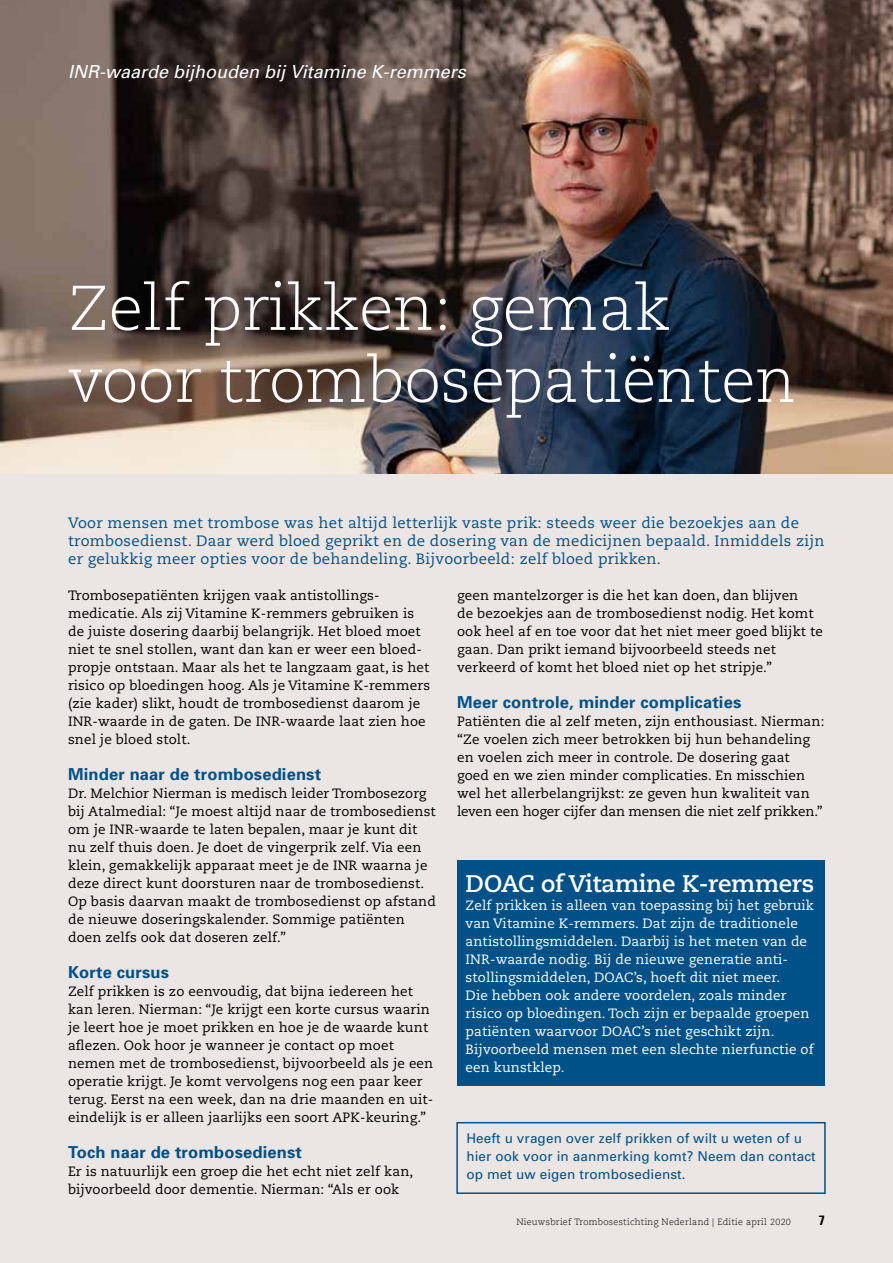
<style>
.page{position:relative;width:893px;height:1263px;background:#ebe6e4}
.page>*{position:absolute;margin:0;border:0;box-sizing:border-box;transform-origin:0 0}
.t1{font:300 63px/72px "Caecilia";color:#fff}
.t2{font:700 24px "Caecilia";letter-spacing:-.01em;color:#fff}
.t3{font:italic 18px "Univers";color:#fff}
.t4{font:700 16.5px "Univers";letter-spacing:.01em;color:#005187}
.t5{font:15px/18px "Caecilia";letter-spacing:.02em;color:#005187}
.t6{font:13.5px/18px "Caecilia";letter-spacing:.01em;color:#000}
.t7{font:13.5px/18px "Caecilia";letter-spacing:.01em;color:#fff}
.t8{font:13.5px/18px "Univers";letter-spacing:.01em;color:#005187}
.t9{font:700 condensed 13.5px "Univers LT Std";color:#000}
.t10{font:300 9px "Caecilia LT Std";letter-spacing:.03em;color:#000}
</style>
<div class="page">
<img style="left:0;top:0;width:893px;height:474px">
<div style="left:456px;top:1122px;width:370px;height:72px;border:2px solid #005187"></div>
<div style="left:457px;top:860px;width:368px;height:226px;background:#005187"></div>
<h3 class="t3" style="left:68px;top:60px;width:399px">INR-waarde bijhouden bij Vitamine K-remmers</h3>
<h1 class="t1" style="left:68px;top:274px;width:729px">Zelf prikken: gemak voor trombosepatiënten</h1>
<p class="t5" style="left:68px;top:514px;width:758px">Voor mensen met trombose was het altijd letterlijk vaste prik: steeds weer die bezoekjes aan de trombosedienst. Daar werd bloed geprikt en de dosering van de medicijnen bepaald. Inmiddels zijn er gelukkig meer opties voor de behandeling. Bijvoorbeeld: zelf bloed prikken.</p>
<p class="t6" style="left:68px;top:586px;width:364px">Trombosepatiënten krijgen vaak antistollings&shy;medicatie. Als zij Vitamine K-remmers gebruiken is de juiste dosering daarbij belangrijk. Het bloed moet niet te snel stollen, want dan kan er weer een bloed&shy;propje ontstaan. Maar als het te langzaam gaat, is het risico op bloedingen hoog. Als je Vitamine K-remmers (zie kader) slikt, houdt de trombosedienst daarom je INR-waarde in de gaten. De INR-waarde laat zien hoe snel je bloed stolt.</p>
<p class="t4" style="left:68px;top:763px;width:255px">Minder naar de trombosedienst</p>
<p class="t6" style="left:68px;top:784px;width:369px">Dr. Melchior Nierman is medisch leider Trombosezorg bij Atalmedial: “Je moest altijd naar de trombosedienst om je INR-waarde te laten bepalen, maar je kunt dit nu zelf thuis doen. Je doet de vingerprik zelf. Via een klein, gemakkelijk apparaat meet je de INR waarna je deze direct kunt doorsturen naar de trombosedienst.<br>Op basis daarvan maakt de trombosedienst op afstand de nieuwe doseringskalender. Sommige patiënten doen zelfs ook dat doseren zelf.”</p>
<p class="t4" style="left:68px;top:961px;width:102px">Korte cursus</p>
<p class="t6" style="left:68px;top:982px;width:367px">Zelf prikken is zo eenvoudig, dat bijna iedereen het kan leren. Nierman: “Je krijgt een korte cursus waarin je leert hoe je moet prikken en hoe je de waarde kunt aflezen. Ook hoor je wanneer je contact op moet nemen met de trombosedienst, bijvoorbeeld als je een operatie krijgt. Je komt vervolgens nog een paar keer terug. Eerst na een week, dan na drie maanden en uit&shy;eindelijk is er alleen jaarlijks een soort APK-keuring.”</p>
<p class="t4" style="left:68px;top:1141px;width:235px">Toch naar de trombosedienst</p>
<p class="t6" style="left:68px;top:1162px;width:347px">Er is natuurlijk een groep die het echt niet zelf kan, bijvoorbeeld door dementie. Nierman: “Als er ook</p>
<p class="t6" style="left:457px;top:586px;width:367px">geen mantelzorger is die het kan doen, dan blijven<br>de bezoekjes aan de trombosedienst nodig. Het komt ook heel af en toe voor dat het niet meer goed blijkt te gaan. Dan prikt iemand bijvoorbeeld steeds net verkeerd of komt het bloed niet op het stripje.”</p>
<p class="t4" style="left:457px;top:691px;width:286px">Meer controle, minder complicaties</p>
<p class="t6" style="left:457px;top:712px;width:369px">Patiënten die al zelf meten, zijn enthousiast. Nierman: “Ze voelen zich meer betrokken bij hun behandeling en voelen zich meer in controle. De dosering gaat goed en we zien minder complicaties. En misschien wel het allerbelangrijkst: ze geven hun kwaliteit van leven een hoger cijfer dan mensen die niet zelf prikken.”</p>
<h2 class="t2" style="left:466px;top:869px;width:350px">DOAC of Vitamine K-remmers</h2>
<p class="t7" style="left:466px;top:896px;width:350px">Zelf prikken is alleen van toepassing bij het gebruik van Vitamine K-remmers. Dat zijn de traditionele antistollingsmiddelen. Daarbij is het meten van de INR-waarde nodig. Bij de nieuwe generatie anti&shy;stollingsmiddelen, DOAC’s, hoeft dit niet meer.<br>Die hebben ook andere voordelen, zoals minder risico op bloedingen. Toch zijn er bepaalde groepen patiënten waarvoor DOAC’s niet geschikt zijn.<br>Bijvoorbeeld mensen met een slechte nierfunctie of een kunstklep.</p>
<p class="t8" style="left:466px;top:1129px;width:351px">Heeft u vragen over zelf prikken of wilt u weten of u hier ook voor in aanmerking komt? Neem dan contact op met uw eigen trombosedienst.</p>
<p class="t10" style="left:516px;top:1217px;width:276px">Nieuwsbrief Trombosestichting Nederland | Editie april 2020</p>
<p class="t9" style="left:819px;top:1212px;width:7px">7</p>
</div>
